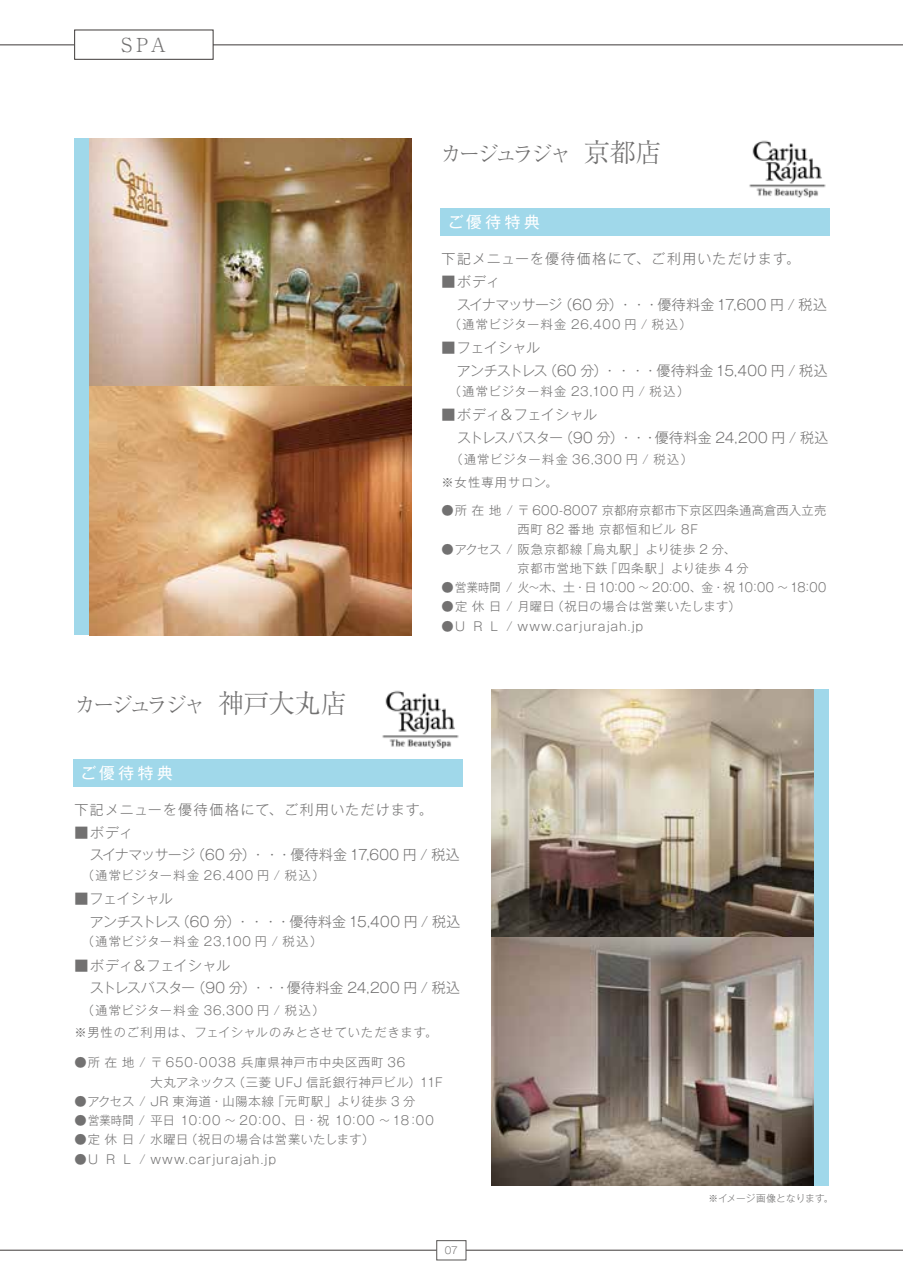
<style>
.page{position:relative;width:903px;height:1275px;background:#fff}
.page>*{position:absolute;margin:0;border:0;box-sizing:border-box;transform-origin:0 0}
.t1{font:300 21.88px "Ryumin Pro";letter-spacing:-.16em;color:#727171}
.t2{font:300 19.25px "Ryumin Pro";color:#727171}
.t3{font:15.75px "Gothic MB101 Pro";letter-spacing:.225em;color:#fff}
.t4{font:300 14px/22.8px "Gothic MB101 Pro";color:#727171}
.t5{font:300 14px/22.8px "Gothic MB101 Pro";letter-spacing:-.02em;color:#727171}
.t6{font:300 14px/22.8px "Gothic MB101 Pro";letter-spacing:-.005em;color:#727171}
.t7{font:300 14px "Gothic MB101 Pro";letter-spacing:.085em;color:#727171}
.t8{font:300 12.25px "Gothic MB101 Pro";letter-spacing:.06em;color:#727171}
.t9{font:300 12.25px/22.8px "Gothic MB101 Pro";letter-spacing:.08em;color:#727171}
.t10{font:300 12.25px "Gothic MB101 Pro";letter-spacing:.025em;color:#727171}
.t11{font:300 12.25px "Gothic MB101 Pro";letter-spacing:.02em;color:#727171}
.t12{font:300 12.25px/22.8px "Gothic MB101 Pro";letter-spacing:.085em;color:#727171}
.t13{font:300 12.25px "Gothic MB101 Pro";letter-spacing:.03em;color:#727171}
.t14{font:300 12.25px "Gothic MB101 Pro";letter-spacing:.04em;color:#727171}
.t15{font:300 9.62px "Gothic MB101 Pro";letter-spacing:.005em;color:#727171}
.s1{font-size:26.25px}
</style>
<div class="page">
<hr style="left:0;top:1250px;width:903px;height:1px;background:#3e3a39">
<hr style="left:0;top:45px;width:903px;height:1px;background:#3e3a39">
<div style="left:436px;top:1240px;width:30px;height:20px;background:#fff;border:1px solid #575554"></div>
<div style="left:75px;top:30px;width:138px;height:29px;background:#fff"></div>
<div style="left:74px;top:30px;width:139px;height:30px;border:1px solid #3e3a39"></div>
<div style="left:74px;top:139px;width:15px;height:496px;background:#a0d8ea"></div>
<div style="left:814px;top:690px;width:14px;height:496px;background:#a0d8ea"></div>
<div style="left:440px;top:208px;width:390px;height:28px;background:#a0d8ea"></div>
<div style="left:73px;top:759px;width:390px;height:27px;background:#a0d8ea"></div>
<img style="left:89px;top:139px;width:323px;height:248px">
<img style="left:89px;top:387px;width:323px;height:248px">
<img style="left:491px;top:690px;width:323px;height:248px">
<svg style="left:491px;top:938px;width:323px;height:248px;background:#8d8077"></svg>
<img style="left:382px;top:690px;width:77px;height:59px">
<img style="left:749px;top:140px;width:77px;height:58px">
<h2 class="t2" style="left:122px;top:30px;width:46px">SPA</h2>
<h1 class="t1" style="left:74px;top:687px;width:274px">カージュラジャ <span class="s1">神戸大丸店</span></h1>
<p class="t3" style="left:81px;top:760px;width:94px">ご優待特典</p>
<h1 class="t1" style="left:440px;top:137px;width:222px">カージュラジャ <span class="s1">京都店</span></h1>
<p class="t3" style="left:448px;top:209px;width:94px">ご優待特典</p>
<p class="t7" style="left:441px;top:247px;width:360px">下記メニューを優待価格にて、ご利用いただけます。</p>
<p class="t6" style="left:441px;top:268px;width:387px">■ボディ<br>　スイナマッサージ（60 分）・・・優待料金 17,600 円 / 税込</p>
<p class="t9" style="left:441px;top:311px;width:252px">　（通常ビジター料金 26,400 円 / 税込）</p>
<p class="t5" style="left:441px;top:335px;width:388px">■フェイシャル<br>　アンチストレス（60 分）・・・・優待料金 15,400 円 / 税込</p>
<p class="t8" style="left:441px;top:381px;width:249px">　（通常ビジター料金 23,100 円 / 税込）</p>
<p class="t4" style="left:457px;top:401px;width:373px;text-indent:-15px">■ボディ＆フェイシャル<br>ストレスバスター（90 分）・・・優待料金 24,200 円 / 税込</p>
<p class="t12" style="left:441px;top:446px;width:253px;text-indent:9px">（通常ビジター料金 36,300 円 / 税込）※女性専用サロン。</p>
<p class="t10" style="left:441px;top:500px;width:386px">●所在地 / 〒 600-8007 京都府京都市下京区四条通高倉西入立売</p>
<p class="t8" style="left:441px;top:539px;width:296px">●アクセス / 阪急京都線「烏丸駅」より徒歩 2 分、</p>
<p class="t11" style="left:441px;top:577px;width:386px">● 営業時間 / 火～木、土・日 10：00 ～ 20：00、金・祝 10：00 ～ 18：00</p>
<p class="t14" style="left:442px;top:596px;width:301px">●定休日 / 月曜日（祝日の場合は営業いたします）</p>
<p class="t8" style="left:442px;top:616px;width:203px">●U R L / www.carjurajah.jp</p>
<p class="t8" style="left:517px;top:519px;width:182px">西町 82 番地 京都恒和ビル 8F</p>
<p class="t8" style="left:517px;top:558px;width:233px">京都市営地下鉄「四条駅」より徒歩 4 分</p>
<p class="t7" style="left:74px;top:798px;width:360px">下記メニューを優待価格にて、ご利用いただけます。</p>
<p class="t6" style="left:74px;top:819px;width:387px">■ボディ<br>　スイナマッサージ（60 分）・・・優待料金 17,600 円 / 税込</p>
<p class="t9" style="left:74px;top:862px;width:252px">　（通常ビジター料金 26,400 円 / 税込）</p>
<p class="t5" style="left:74px;top:885px;width:388px">■フェイシャル<br>　アンチストレス（60 分）・・・・優待料金 15,400 円 / 税込</p>
<p class="t8" style="left:74px;top:931px;width:249px">　（通常ビジター料金 23,100 円 / 税込）</p>
<p class="t4" style="left:90px;top:952px;width:372px;text-indent:-15px">■ボディ＆フェイシャル<br>ストレスバスター（90 分）・・・優待料金 24,200 円 / 税込</p>
<p class="t9" style="left:74px;top:997px;width:365px">　（通常ビジター料金 36,300 円 / 税込）<br>※男性のご利用は、フェイシャルのみとさせていただきます。</p>
<p class="t8" style="left:74px;top:1053px;width:332px">●所在地 / 〒 650-0038 兵庫県神戸市中央区西町 36</p>
<p class="t8" style="left:74px;top:1091px;width:342px">●アクセス / JR 東海道・山陽本線「元町駅」より徒歩 3 分</p>
<p class="t10" style="left:74px;top:1110px;width:361px">●営業時間 / 平日 10：00 ～ 20：00、日・祝 10：00 ～ 18：00</p>
<p class="t8" style="left:74px;top:1130px;width:301px">●定休日 / 水曜日（祝日の場合は営業いたします）</p>
<p class="t8" style="left:74px;top:1149px;width:203px">●U R L / www.carjurajah.jp</p>
<p class="t13" style="left:150px;top:1072px;width:294px">大丸アネックス（三菱 UFJ 信託銀行神戸ビル）11F</p>
<p class="t15" style="left:445px;top:1242px;width:15px">07</p>
<p class="t15" style="left:708px;top:1190px;width:126px">※イメージ画像となります。</p>
</div>
